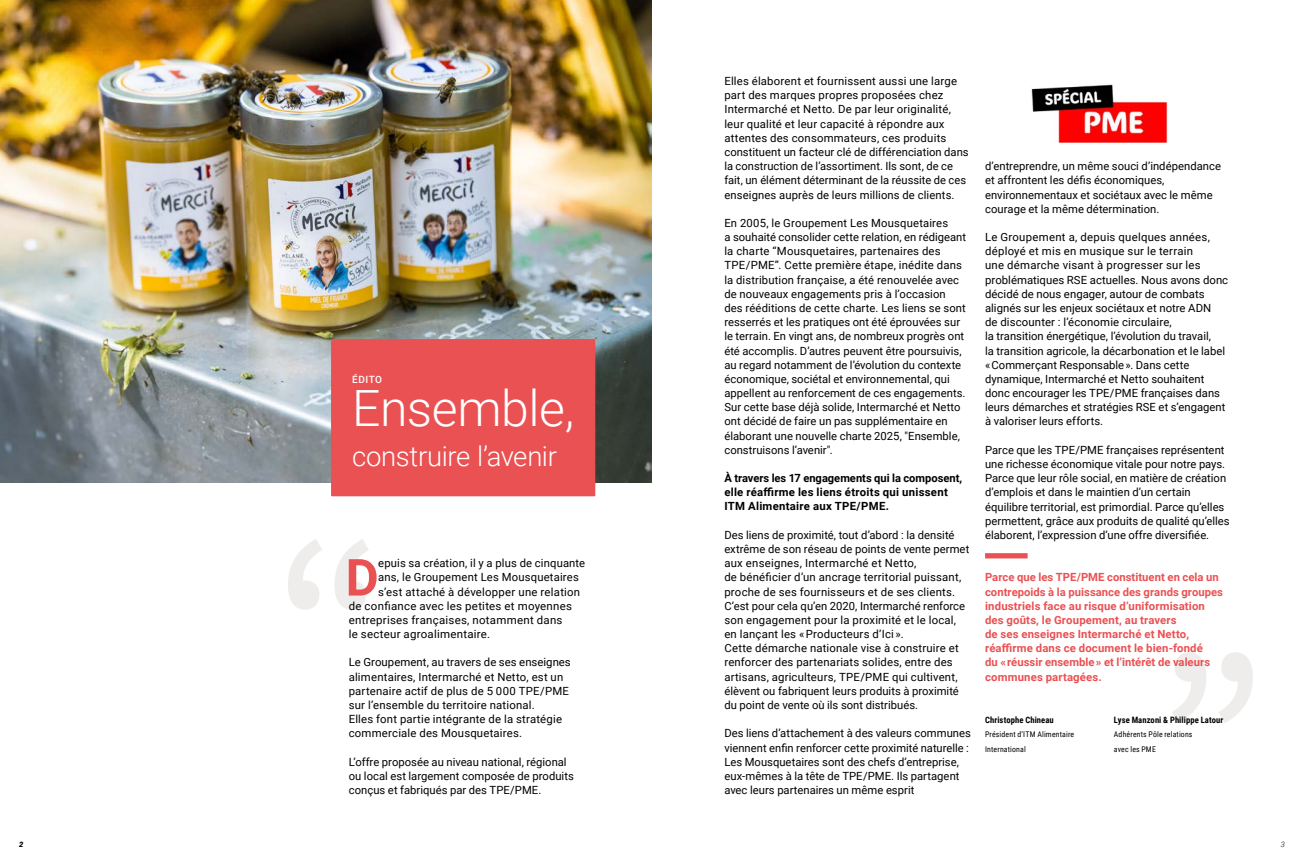
<style>
.page{position:relative;width:1304px;height:865px;background:#fff}
.page>*{position:absolute;margin:0;border:0;box-sizing:border-box;transform-origin:0 0}
.t1{font:700 51.12px "Roboto";color:#ea5153}
.t2{font:300 50px "Roboto";letter-spacing:-.01em;color:#fff}
.t3{font:300 27.5px "Roboto";letter-spacing:-.015em;color:#fff}
.t4{font:11.25px/14.1px "Roboto";letter-spacing:.005em;color:#000}
.t5{font:700 11.25px/14.1px "Roboto";letter-spacing:.01em;color:#ea5153}
.t6{font:700 11.25px/14.1px "Roboto";letter-spacing:.02em;color:#000}
.t7{font:500 10px "Roboto";letter-spacing:.055em;color:#fff}
.t8{font:700 8.75px "Roboto Condensed";letter-spacing:.01em;color:#000}
.t9{font:7.75px/14.1px "Roboto Condensed";letter-spacing:.02em;color:#000}
.t10{font:italic 900 7.5px "Roboto";color:#000}
.t11{font:italic 300 7.5px "Roboto";color:#000}
</style>
<div class="page">
<img style="left:0;top:0;width:652px;height:482px">
<svg style="left:288px;top:539px;width:81px;height:70px"></svg>
<svg style="left:1172px;top:652px;width:81px;height:71px"></svg>
<div style="left:985px;top:553px;width:43px;height:5px;background:#ea5153"></div>
<img style="left:1031px;top:84px;width:137px;height:58px">
<div style="left:331px;top:339px;width:264px;height:157px;background:#ea5153"></div>
<p class="t7" style="left:352px;top:372px;width:31px">ÉDITO</p>
<h2 class="t2" style="left:352px;top:373px;width:224px">Ensemble,</h2>
<h3 class="t3" style="left:352px;top:437px;width:206px">construire l’avenir</h3>
<h1 class="t1" style="left:346px;top:541px;width:35px">D</h1>
<p class="t4" style="left:378px;top:555px;width:208px">epuis sa création, il y a plus de cinquante</p>
<p class="t4" style="left:378px;top:570px;width:202px">ans, le Groupement Les Mousquetaires</p>
<p class="t4" style="left:378px;top:584px;width:203px">s’est attaché à développer une relation</p>
<p class="t4" style="left:349px;top:598px;width:225px">de confiance avec les petites et moyennes</p>
<p class="t4" style="left:349px;top:612px;width:215px">entreprises françaises, notamment dans</p>
<p class="t4" style="left:349px;top:626px;width:143px">le secteur agroalimentaire.</p>
<p class="t4" style="left:349px;top:655px;width:224px">Le Groupement, au travers de ses enseignes alimentaires, Intermarché et Netto, est un partenaire actif de plus de 5 000 TPE/PME sur l’ensemble du territoire national.<br>Elles font partie intégrante de la stratégie commerciale des Mousquetaires.</p>
<p class="t4" style="left:349px;top:754px;width:227px">L’offre proposée au niveau national, régional ou local est largement composée de produits conçus et fabriqués par des TPE/PME.</p>
<p class="t4" style="left:724px;top:74px;width:246px">Elles élaborent et fournissent aussi une large part des marques propres proposées chez Intermarché et Netto. De par leur originalité, leur qualité et leur capacité à répondre aux attentes des consommateurs, ces produits constituent un facteur clé de différenciation dans la construction de l’assortiment. Ils sont, de ce fait, un élément déterminant de la réussite de ces enseignes auprès de leurs millions de clients.</p>
<p class="t4" style="left:724px;top:215px;width:243px">En 2005, le Groupement Les Mousquetaires<br>a souhaité consolider cette relation, en rédigeant la charte “Mousquetaires, partenaires des TPE/PME”. Cette première étape, inédite dans la distribution française, a été renouvelée avec de nouveaux engagements pris à l’occasion des rééditions de cette charte. Les liens se sont resserrés et les pratiques ont été éprouvées sur le terrain. En vingt ans, de nombreux progrès ont été accomplis. D’autres peuvent être poursuivis, au regard notamment de l’évolution du contexte économique, sociétal et environnemental, qui appellent au renforcement de ces engagements.<br>Sur cette base déjà solide, Intermarché et Netto ont décidé de faire un pas supplémentaire en élaborant une nouvelle charte 2025, "Ensemble, construisons l’avenir".</p>
<p class="t6" style="left:724px;top:470px;width:239px">À travers les 17 engagements qui la composent, elle réaffirme les liens étroits qui unissent<br>ITM Alimentaire aux TPE/PME.</p>
<p class="t4" style="left:724px;top:527px;width:247px">Des liens de proximité, tout d’abord : la densité extrême de son réseau de points de vente permet aux enseignes, Intermarché et Netto,<br>de bénéficier d’un ancrage territorial puissant, proche de ses fournisseurs et de ses clients.<br>C’est pour cela qu’en 2020, Intermarché renforce son engagement pour la proximité et le local, en lançant les «Producteurs d’Ici ».<br>Cette démarche nationale vise à construire et renforcer des partenariats solides, entre des artisans, agriculteurs, TPE/PME qui cultivent, élèvent ou fabriquent leurs produits à proximité du point de vente où ils sont distribués.</p>
<p class="t4" style="left:724px;top:726px;width:248px">Des liens d’attachement à des valeurs communes viennent enfin renforcer cette proximité naturelle :<br>Les Mousquetaires sont des chefs d’entreprise, eux-mêmes à la tête de TPE/PME. Ils partagent avec leurs partenaires un même esprit</p>
<p class="t4" style="left:985px;top:159px;width:237px">d’entreprendre, un même souci d’indépendance et affrontent les défis économiques, environnementaux et sociétaux avec le même courage et la même détermination.</p>
<p class="t4" style="left:985px;top:229px;width:245px">Le Groupement a, depuis quelques années, déployé et mis en musique sur le terrain<br>une démarche visant à progresser sur les problématiques RSE actuelles. Nous avons donc décidé de nous engager, autour de combats alignés sur les enjeux sociétaux et notre ADN<br>de discounter : l’économie circulaire,<br>la transition énergétique, l’évolution du travail,<br>la transition agricole, la décarbonation et le label « Commerçant Responsable ». Dans cette dynamique, Intermarché et Netto souhaitent donc encourager les TPE/PME françaises dans leurs démarches et stratégies RSE et s’engagent à valoriser leurs efforts.</p>
<p class="t4" style="left:985px;top:442px;width:246px">Parce que les TPE/PME françaises représentent une richesse économique vitale pour notre pays.<br>Parce que leur rôle social, en matière de création d’emplois et dans le maintien d’un certain équilibre territorial, est primordial. Parce qu’elles permettent, grâce aux produits de qualité qu’elles élaborent, l’expression d’une offre diversifiée.</p>
<p class="t5" style="left:985px;top:570px;width:239px">Parce que les TPE/PME constituent en cela un contrepoids à la puissance des grands groupes industriels face au risque d’uniformisation des goûts, le Groupement, au travers<br>de ses enseignes Intermarché et Netto, réaffirme dans ce document le bien-fondé<br>du « réussir ensemble » et l’intérêt de valeurs communes partagées.</p>
<p class="t8" style="left:985px;top:714px;width:70px">Christophe Chineau</p>
<p class="t9" style="left:985px;top:727px;width:91px">Président d’ITM Alimentaire<br>International</p>
<p class="t8" style="left:1114px;top:714px;width:111px">Lyse Manzoni &amp; Philippe Latour</p>
<p class="t9" style="left:1114px;top:727px;width:80px">Adhérents Pôle relations avec les PME</p>
<p class="t10" style="left:19px;top:838px;width:6px">2</p>
<p class="t11" style="left:1281px;top:838px;width:6px">3</p>
</div>
